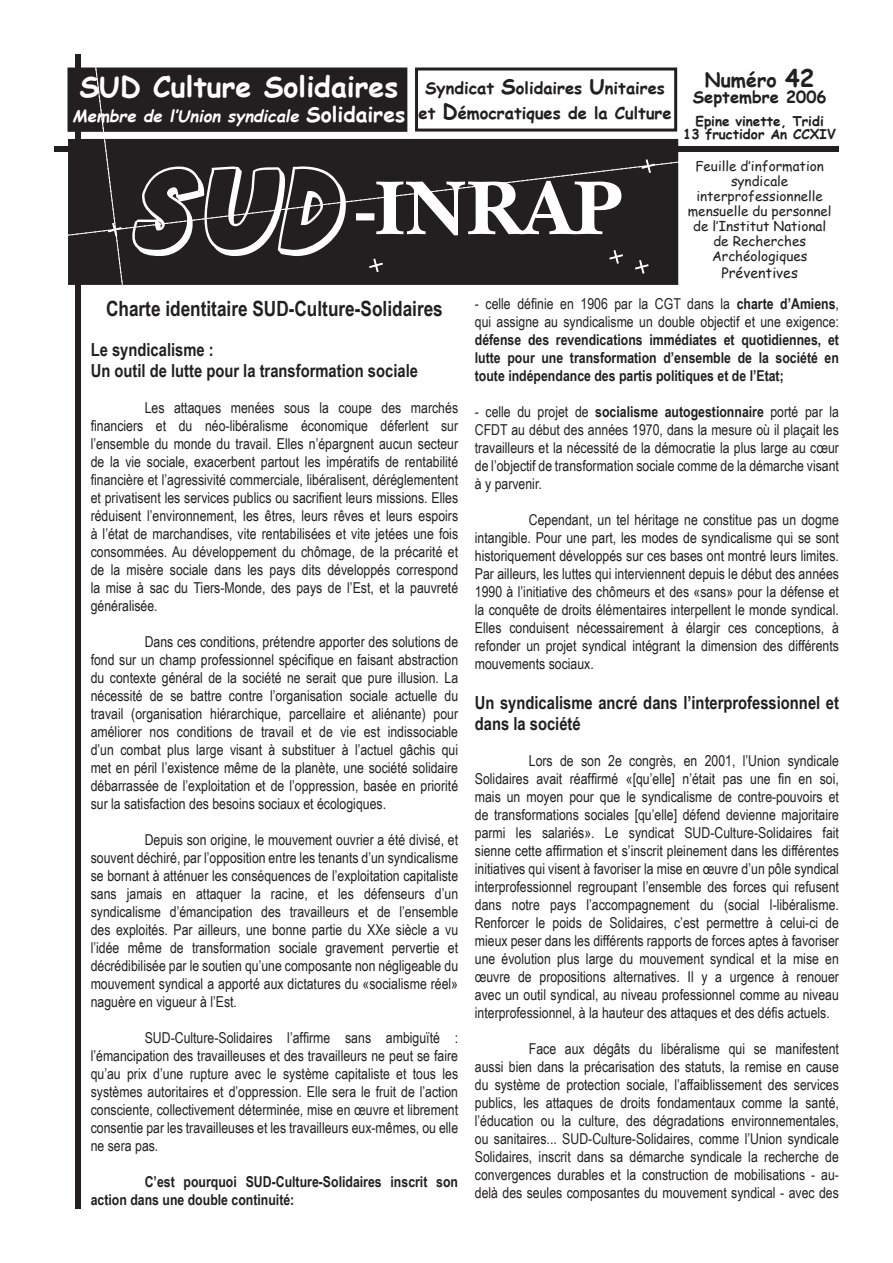
<style>
.page{position:relative;width:893px;height:1263px;background:#fff}
.page>*{position:absolute;margin:0;border:0;box-sizing:border-box;transform-origin:0 0}
.t1{font:700 79.5px "New Baskerville";color:#fff}
.t2{font:700 28.5px "Comic Sans MS";color:#fff}
.t3{font:700 21px "Arial Narrow";color:#231f20}
.t4{font:700 19.5px "Comic Sans MS";color:#231f20}
.t5{font:700 18px/21.6px "Arial Narrow";color:#231f20}
.t6{font:700 16.5px/25.2px "Comic Sans MS";color:#231f20;text-align:center}
.t7{font:italic 700 16.5px "Comic Sans MS";color:#fff}
.t8{font:15px/18px "Arial Narrow";color:#231f20;text-align:justify}
.t9{font:700 15px/18px "Arial Narrow";color:#231f20;text-align:justify}
.t10{font:14.25px "Comic Sans MS";color:#231f20}
.t11{font:13.5px/15px "Comic Sans MS";color:#231f20;text-align:center}
.t12{font:700 13.5px/13.5px "Comic Sans MS";color:#231f20;text-align:center}
.s1{font-size:24px}
.s2{font-weight:700}
.s3{font-style:normal;font-size:21px}
.s4{font-size:21px}
.s5{font-family:"Agent Orange";font-weight:400;font-style:italic;font-size:81px}
</style>
<div class="page">
<div style="left:54px;top:146px;width:785px;height:6px;background:#231f20"></div>
<div style="left:75px;top:54px;width:6px;height:1155px;background:#231f20"></div>
<div style="left:68px;top:68px;width:339px;height:63px;background:#231f20"></div>
<div style="left:68px;top:68px;width:339px;height:64px;border:2px solid #231f20"></div>
<div style="left:415px;top:68px;width:262px;height:64px;border:3px solid #231f20"></div>
<div style="left:69px;top:140px;width:608px;height:144px;background:#231f20"></div>
<div style="left:68px;top:139px;width:610px;height:146px;border:2px solid #231f20"></div>
<svg style="left:68px;top:160px;width:611px;height:76px"></svg>
<svg style="left:80px;top:67px;width:76px;height:218px"></svg>
<svg style="left:635px;top:260px;width:14px;height:14px"></svg>
<svg style="left:609px;top:250px;width:14px;height:14px"></svg>
<svg style="left:369px;top:258px;width:14px;height:14px"></svg>
<h3 class="t4" style="left:705px;top:65px;width:111px">Numéro <span class="s1">42</span></h3>
<p class="t6" style="left:693px;top:84px;width:135px">Septembre 2006</p>
<p class="t12" style="left:683px;top:113px;width:154px">Epine vinette, Tridi<br>13 fructidor An CCXIV</p>
<p class="t11" style="left:688px;top:158px;width:145px">Feuille d‛information syndicale interprofessionnelle mensuelle du personnel de l‛Institut National de Recherches<br>Archéologiques</p>
<p class="t10" style="left:721px;top:263px;width:78px">Préventives</p>
<p class="t8" style="left:475px;top:294px;width:366px">- celle définie en 1906 par la CGT dans la <span class="s2">charte d’Amiens</span>, qui assigne au syndicalisme un double objectif et une exigence:</p>
<p class="t9" style="left:475px;top:330px;width:366px">défense des revendications immédiates et quotidiennes, et lutte pour une transformation d’ensemble de la société en toute indépendance des partis politiques et de l’Etat;</p>
<p class="t8" style="left:475px;top:402px;width:366px">- celle du projet de <span class="s2">socialisme autogestionnaire</span> porté par la CFDT au début des années 1970, dans la mesure où il plaçait les travailleurs et la nécessité de la démocratie la plus large au cœur de l’objectif de transformation sociale comme de la démarche visant à y parvenir.</p>
<p class="t8" style="left:475px;top:510px;width:366px;text-indent:54px">Cependant, un tel héritage ne constitue pas un dogme intangible. Pour une part, les modes de syndicalisme qui se sont historiquement développés sur ces bases ont montré leurs limites.<br>Par ailleurs, les luttes qui interviennent depuis le début des années 1990 à l’initiative des chômeurs et des «sans» pour la défense et la conquête de droits élémentaires interpellent le monde syndical.<br>Elles conduisent nécessairement à élargir ces conceptions, à refonder un projet syndical intégrant la dimension des différents mouvements sociaux.</p>
<p class="t5" style="left:475px;top:690px;width:366px">Un syndicalisme ancré dans l’interprofessionnel et dans la société</p>
<p class="t8" style="left:475px;top:751px;width:366px;text-indent:54px">Lors de son 2e congrès, en 2001, l’Union syndicale Solidaires avait réaffirmé «[qu’elle] n’était pas une fin en soi, mais un moyen pour que le syndicalisme de contre-pouvoirs et de transformations sociales [qu’elle] défend devienne majoritaire parmi les salariés». Le syndicat SUD-Culture-Solidaires fait sienne cette affirmation et s’inscrit pleinement dans les différentes initiatives qui visent à favoriser la mise en œuvre d’un pôle syndical interprofessionnel regroupant l’ensemble des forces qui refusent dans notre pays l’accompagnement du (social l-libéralisme.<br>Renforcer le poids de Solidaires, c’est permettre à celui-ci de mieux peser dans les différents rapports de forces aptes à favoriser une évolution plus large du mouvement syndical et la mise en œuvre de propositions alternatives. Il y a urgence à renouer avec un outil syndical, au niveau professionnel comme au niveau interprofessionnel, à la hauteur des attaques et des défis actuels.</p>
<p class="t8" style="left:475px;top:1039px;width:366px;text-indent:54px">Face aux dégâts du libéralisme qui se manifestent aussi bien dans la précarisation des statuts, la remise en cause du système de protection sociale, l’affaiblissement des services publics, les attaques de droits fondamentaux comme la santé, l’éducation ou la culture, des dégradations environnementales, ou sanitaires... SUD-Culture-Solidaires, comme l’Union syndicale Solidaires, inscrit dans sa démarche syndicale la recherche de convergences durables et la construction de mobilisations - au&shy;delà des seules composantes du mouvement syndical - avec des</p>
<h2 class="t2" style="left:80px;top:65px;width:320px">SUD Culture Solidaires</h2>
<p class="t7" style="left:73px;top:104px;width:334px">Membre de l‛Union syndicale <span class="s3">S o l i d a i r e s</span></p>
<p class="t6" style="left:418px;top:74px;width:255px">Syndicat <span class="s4">S</span>olidaires <span class="s4">U</span>nitaires et <span class="s4">D</span>émocratiques de la Culture</p>
<h1 class="t1" style="left:135px;top:162px;width:490px"><span class="s5">SUD</span>-INRAP</h1>
<h3 class="t3" style="left:106px;top:293px;width:338px">Charte identitaire SUD-Culture-Solidaires</h3>
<p class="t5" style="left:91px;top:337px;width:329px">Le syndicalisme :<br>Un outil de lutte pour la transformation sociale</p>
<p class="t8" style="left:91px;top:398px;width:369px;text-indent:54px">Les attaques menées sous la coupe des marchés financiers et du néo-libéralisme économique déferlent sur l’ensemble du monde du travail. Elles n’épargnent aucun secteur de la vie sociale, exacerbent partout les impératifs de rentabilité financière et l’agressivité commerciale, libéralisent, déréglementent et privatisent les services publics ou sacrifient leurs missions. Elles réduisent l’environnement, les êtres, leurs rêves et leurs espoirs à l’état de marchandises, vite rentabilisées et vite jetées une fois consommées. Au développement du chômage, de la précarité et de la misère sociale dans les pays dits développés correspond la mise à sac du Tiers-Monde, des pays de l’Est, et la pauvreté généralisée.</p>
<p class="t8" style="left:91px;top:632px;width:369px;text-indent:54px">Dans ces conditions, prétendre apporter des solutions de fond sur un champ professionnel spécifique en faisant abstraction du contexte général de la société ne serait que pure illusion. La nécessité de se battre contre l’organisation sociale actuelle du travail (organisation hiérarchique, parcellaire et aliénante) pour améliorer nos conditions de travail et de vie est indissociable d’un combat plus large visant à substituer à l’actuel gâchis qui met en péril l’existence même de la planète, une société solidaire débarrassée de l’exploitation et de l’oppression, basée en priorité sur la satisfaction des besoins sociaux et écologiques.</p>
<p class="t8" style="left:91px;top:830px;width:369px;text-indent:54px">Depuis son origine, le mouvement ouvrier a été divisé, et souvent déchiré, par l’opposition entre les tenants d’un syndicalisme se bornant à atténuer les conséquences de l’exploitation capitaliste sans jamais en attaquer la racine, et les défenseurs d’un syndicalisme d’émancipation des travailleurs et de l’ensemble des exploités. Par ailleurs, une bonne partie du XXe siècle a vu l’idée même de transformation sociale gravement pervertie et décrédibilisée par le soutien qu’une composante non négligeable du mouvement syndical a apporté aux dictatures du «socialisme réel» naguère en vigueur à l’Est.</p>
<p class="t8" style="left:91px;top:1028px;width:369px;text-indent:54px">SUD-Culture-Solidaires l’affirme sans ambiguïté : l’émancipation des travailleuses et des travailleurs ne peut se faire qu’au prix d’une rupture avec le système capitaliste et tous les systèmes autoritaires et d’oppression. Elle sera le fruit de l’action consciente, collectivement déterminée, mise en œuvre et librement consentie par les travailleuses et les travailleurs eux-mêmes, ou elle ne sera pas.</p>
<p class="t9" style="left:91px;top:1172px;width:369px;text-indent:54px">C’est pourquoi SUD-Culture-Solidaires inscrit son action dans une double continuité:</p>
</div>
